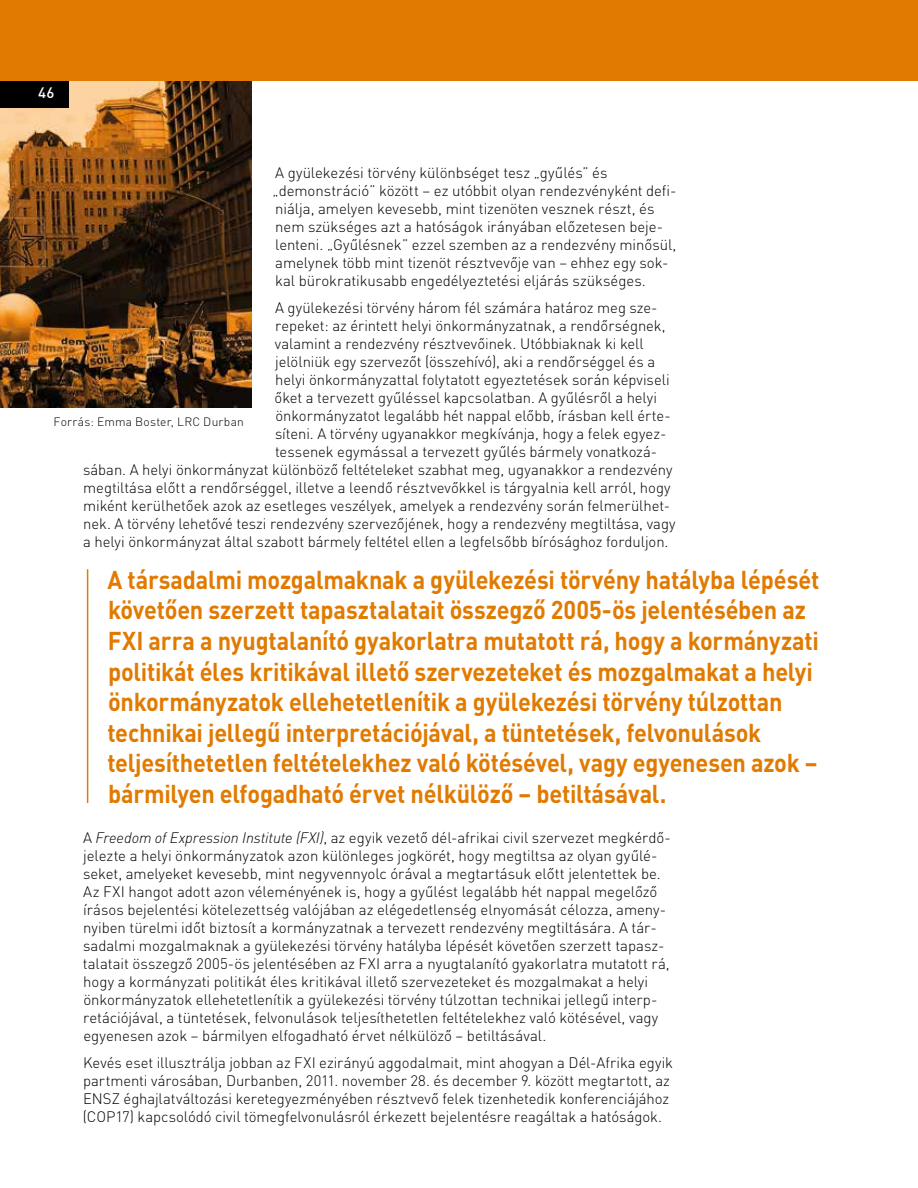
<style>
.page{position:relative;width:918px;height:1188px;background:#fff}
.page>*{position:absolute;margin:0;border:0;box-sizing:border-box;transform-origin:0 0}
.t1{font:700 25.5px/30.6px "DIN Pro";letter-spacing:-.01em;color:#e17a00;scale:.92 1}
.t2{font:300 15px/18px "DIN Pro";letter-spacing:-.005em;color:#000}
.t3{font:500 15px "DIN Pro";color:#fff}
.t4{font:300 12px "DIN Pro";letter-spacing:.02em;color:#000}
.s1{font-style:italic}
</style>
<div class="page">
<img style="left:0;top:81px;width:252px;height:326px">
<div style="left:0;top:0;width:918px;height:81px;background:#e17a00"></div>
<hr style="left:87px;top:569px;width:1px;height:234px;background:#e17a00">
<div style="left:0;top:81px;width:68px;height:26px;background:#000"></div>
<p class="t3" style="left:38px;top:81px;width:18px">46</p>
<p class="t2" style="left:273px;top:163px;width:406px">A gyülekezési törvény különbséget tesz „gyűlés” és „demonstráció” között – ez utóbbit olyan rendezvényként defi&shy;niálja, amelyen kevesebb, mint tizenöten vesznek részt, és nem szükséges azt a hatóságok irányában előzetesen beje&shy;lenteni. „Gyűlésnek” ezzel szemben az a rendezvény minősül, amelynek több mint tizenöt résztvevője van – ehhez egy sok&shy;kal bürokratikusabb engedélyeztetési eljárás szükséges.</p>
<p class="t2" style="left:275px;top:297px;width:384px">A gyülekezési törvény három fél számára határoz meg sze-</p>
<p class="t2" style="left:275px;top:315px;width:392px">repeket: az érintett helyi önkormányzatnak, a rendőrségnek,</p>
<p class="t2" style="left:275px;top:333px;width:370px">valamint a rendezvény résztvevőinek. Utóbbiaknak ki kell</p>
<p class="t2" style="left:275px;top:351px;width:381px">jelölniük egy szervezőt (összehívó), aki a rendőrséggel és a</p>
<p class="t2" style="left:275px;top:369px;width:396px">helyi önkormányzattal folytatott egyeztetések során képviseli</p>
<p class="t2" style="left:275px;top:387px;width:384px">őket a tervezett gyűléssel kapcsolatban. A gyűlésről a helyi</p>
<p class="t2" style="left:275px;top:405px;width:397px">önkormányzatot legalább hét nappal előbb, írásban kell érte-</p>
<p class="t2" style="left:275px;top:423px;width:393px">síteni. A törvény ugyanakkor megkívánja, hogy a felek egyez-</p>
<p class="t2" style="left:275px;top:441px;width:384px">tessenek egymással a tervezett gyűlés bármely vonatkozá-</p>
<p class="t2" style="left:83px;top:459px;width:591px">sában. A helyi önkormányzat különböző feltételeket szabhat meg, ugyanakkor a rendezvény</p>
<p class="t2" style="left:83px;top:477px;width:589px">megtiltása előtt a rendőrséggel, illetve a leendő résztvevőkkel is tárgyalnia kell arról, hogy</p>
<p class="t2" style="left:83px;top:495px;width:588px">miként kerülhetőek azok az esetleges veszélyek, amelyek a rendezvény során felmerülhet-</p>
<p class="t2" style="left:83px;top:513px;width:594px">nek. A törvény lehetővé teszi rendezvény szervezőjének, hogy a rendezvény megtiltása, vagy</p>
<p class="t2" style="left:83px;top:531px;width:587px">a helyi önkormányzat által szabott bármely feltétel ellen a legfelsőbb bírósághoz forduljon.</p>
<p class="t4" style="left:54px;top:412px;width:192px">Forrás: Emma Boster, LRC Durban</p>
<p class="t1" style="left:107px;top:561px;width:775px">A társadalmi mozgalmaknak a gyülekezési törvény hatályba lépését követően szerzett tapasztalatait összegző 2005-ös jelentésében az FXI arra a nyugtalanító gyakorlatra mutatott rá, hogy a kormányzati politikát éles kritikával illető szervezeteket és mozgalmakat a helyi önkormányzatok ellehetetlenítik a gyülekezési törvény túlzottan technikai jellegű interpretációjával, a tüntetések, felvonulások teljesíthetetlen feltételekhez való kötésével, vagy egyenesen azok – bármilyen elfogadható érvet nélkülöző – betiltásával.</p>
<p class="t2" style="left:83px;top:828px;width:590px">A <span class="s1">Freedom of Expression Institute (FXI)</span>, az egyik vezető dél-afrikai civil szervezet megkérdő&shy;jelezte a helyi önkormányzatok azon különleges jogkörét, hogy megtiltsa az olyan gyűlé&shy;seket, amelyeket kevesebb, mint negyvennyolc órával a megtartásuk előtt jelentettek be.<br>Az FXI hangot adott azon véleményének is, hogy a gyűlést legalább hét nappal megelőző írásos bejelentési kötelezettség valójában az elégedetlenség elnyomását célozza, amen - nyiben türelmi időt biztosít a kormányzatnak a tervezett rendezvény megtiltására. A tár&shy;sadalmi mozgalmaknak a gyülekezési törvény hatályba lépését követően szerzett tapasz&shy;talatait összegző 2005-ös jelentésében az FXI arra a nyugtalanító gyakorlatra mutatott rá, hogy a kormányzati politikát éles kritikával illető szervezeteket és mozgalmakat a helyi önkormányzatok ellehetetlenítik a gyülekezési törvény túlzottan technikai jellegű interp&shy;retációjával, a tüntetések, felvonulások teljesíthetetlen feltételekhez való kötésével, vagy egyenesen azok – bármilyen elfogadható érvet nélkülöző – betiltásával.</p>
<p class="t2" style="left:83px;top:1052px;width:592px">Kevés eset illusztrálja jobban az FXI ezirányú aggodalmait, mint ahogyan a Dél-Afrika egyik partmenti városában, Durbanben, 2011. november 28. és december 9. között megtartott, az ENSZ éghajlatváltozási keretegyezményében résztvevő felek tizenhetedik konferenciájához (COP17) kapcsolódó civil tömegfelvonulásról érkezett bejelentésre reagáltak a hatóságok.</p>
</div>
